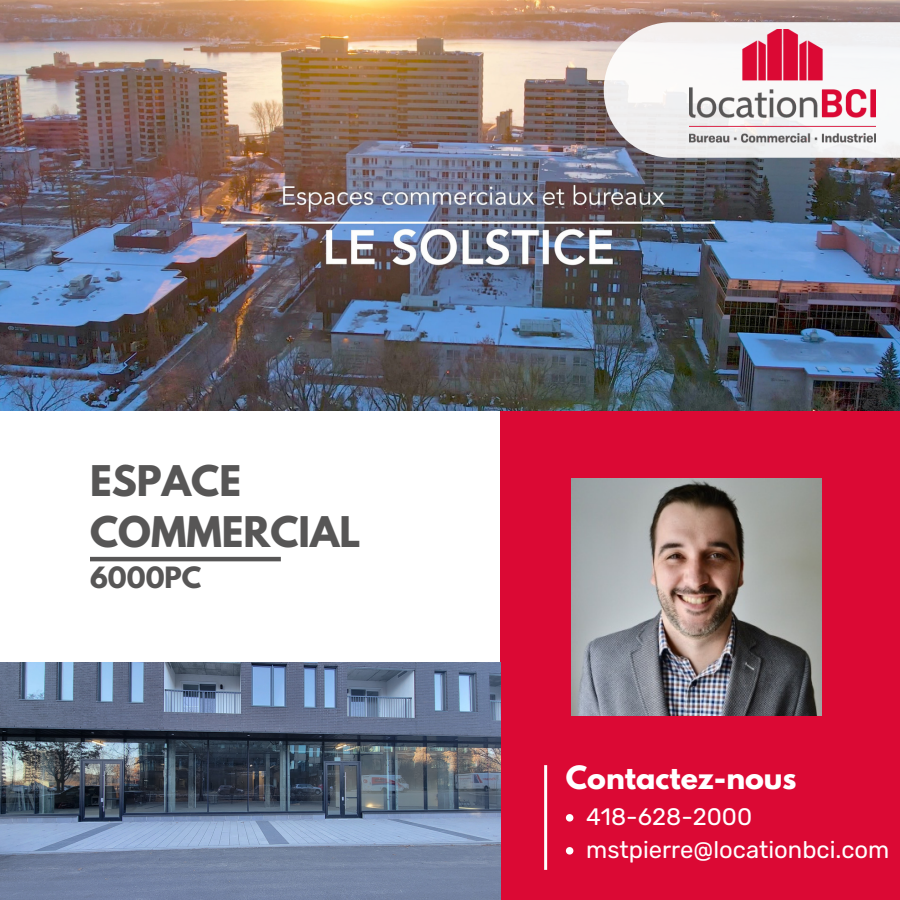
<style>
.page{position:relative;width:900px;height:900px;background:#fff}
.page>*{position:absolute;margin:0;border:0;box-sizing:border-box;transform-origin:0 0}
.t1{font:700 37.4px/51.8px "League Spartan";color:#575656}
.t2{font:700 28.4px "League Spartan";color:#fff}
.t3{font:700 26px "League Spartan";color:#575656}
.t4{font:23.8px "Rubik";color:#fff}
</style>
<div class="page">
<div style="left:500px;top:374px;width:400px;height:526px;background:#db0934"></div>
<img style="left:0;top:1px;width:900px;height:410px">
<img style="left:0;top:663px;width:500px;height:237px">
<svg style="left:604px;top:22px;width:296px;height:136px;fill:#f1f0f1"></svg>
<hr style="left:90px;top:557px;width:191px;height:4px;background:#575656">
<img style="left:690px;top:29px;width:185px;height:118px">
<img style="left:572px;top:479px;width:249px;height:237px">
<svg style="left:566px;top:814px;width:7px;height:8px"></svg>
<svg style="left:566px;top:847px;width:7px;height:8px"></svg>
<hr style="left:544px;top:765px;width:3px;height:105px;background:#fff">
<h1 class="t1" style="left:90px;top:460px;width:272px">ESPACE<br>COMMERCIAL</h1>
<h1 class="t3" style="left:90px;top:565px;width:113px">6000PC</h1>
<h2 class="t2" style="left:566px;top:764px;width:232px">Contactez-nous</h2>
<p class="t4" style="left:586px;top:803px;width:168px">418-628-2000</p>
<p class="t4" style="left:586px;top:836px;width:305px">mstpierre@locationbci.com</p>
</div>
